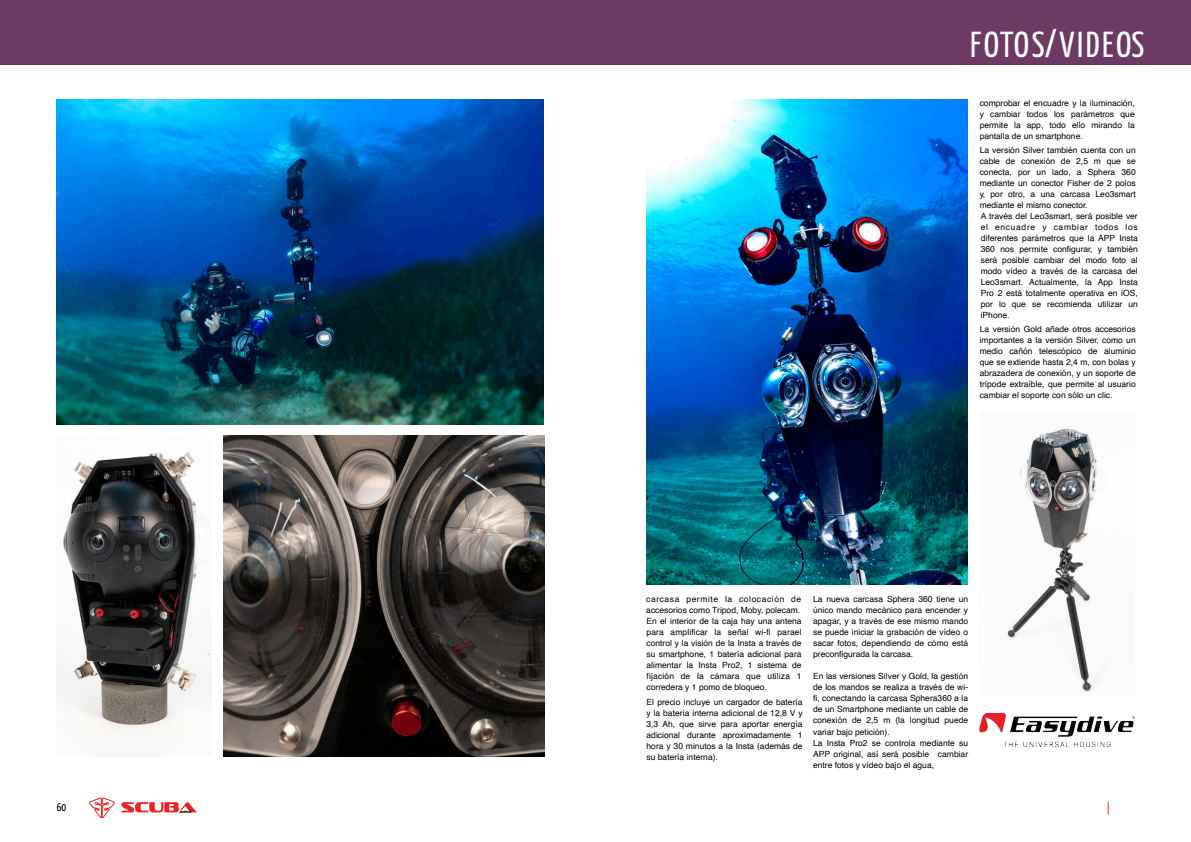
<style>
.page{position:relative;width:1191px;height:842px;background:#fff}
.page>*{position:absolute;margin:0;border:0;box-sizing:border-box;transform-origin:0 0}
.t1{font:36px "Yanone Kaffeesatz";letter-spacing:.065em;color:#fff}
.t2{font:11.2px "Yanone Kaffeesatz";color:#000}
.t3{font:8.5px/11px "Helvetica";color:#000;text-align:justify}
.t4{font:italic 3.3px "Sofachrome Rg";color:#000;scale:.8 1}
</style>
<div class="page">
<svg style="left:88px;top:797px;width:27px;height:22px"></svg>
<svg style="left:121px;top:802px;width:75px;height:10px"></svg>
<svg style="left:1107px;top:802px;width:1px;height:12px"></svg>
<div style="left:0;top:0;width:1191px;height:64px;background:#6c3a62"></div>
<img style="left:57px;top:452px;width:154px;height:297px">
<img style="left:56px;top:99px;width:487px;height:325px">
<img style="left:223px;top:435px;width:321px;height:322px">
<img style="left:646px;top:99px;width:321px;height:485px">
<img style="left:1007px;top:428px;width:95px;height:264px">
<img style="left:979px;top:713px;width:155px;height:33px">
<h2 class="t2" style="left:57px;top:803px;width:11px">60</h2>
<p class="t4" style="left:179px;top:809px;width:19px">ZONE</p>
<h1 class="t1" style="left:970px;top:22px;width:176px">FOTOS/VIDEOS</h1>
<p class="t3" style="left:979px;top:98px;width:157px">comprobar el encuadre y la iluminación, y cambiar todos los parámetros que permite la app, todo ello mirando la pantalla de un smartphone.</p>
<p class="t3" style="left:979px;top:145px;width:160px;text-align:left">La versión Silver también cuenta con un cable de conexión de 2,5 m que se conecta, por un lado, a Sphera 360 mediante un conector Fisher de 2 polos y, por otro, a una carcasa Leo3smart mediante el mismo conector.<br>A través del Leo3smart, será posible ver el encuadre y cambiar todos los diferentes parámetros que la APP Insta 360 nos permite configurar, y también será posible cambiar del modo foto al modo vídeo a través de la carcasa del Leo3smart. Actualmente, la App Insta Pro 2 está totalmente operativa en iOS, por lo que se recomienda utilizar un iPhone.</p>
<p class="t3" style="left:979px;top:324px;width:157px">La versión Gold añade otros accesorios importantes a la versión Silver, como un medio cañón telescópico de aluminio que se extiende hasta 2,4 m, con bolas y abrazadera de conexión, y un soporte de trípode extraíble, que permite al usuario cambiar el soporte con sólo un clic.</p>
<p class="t3" style="left:646px;top:594px;width:157px;text-align:left">carcasa permite la colocación de accesorios como Tripod, Moby, polecam.<br>En el interior de la caja hay una antena para amplificar la señal wi-fi parael control y la visión de la Insta a través de su smartphone, 1 batería adicional para alimentar la Insta Pro2, 1 sistema de fijación de la cámara que utiliza 1 corredera y 1 pomo de bloqueo.</p>
<p class="t3" style="left:646px;top:697px;width:157px">El precio incluye un cargador de batería y la batería interna adicional de 12,8 V y 3,3 Ah, que sirve para aportar energía adicional durante aproximadamente 1 hora y 30 minutos a la Insta (además de su batería interna).</p>
<p class="t3" style="left:813px;top:595px;width:157px">La nueva carcasa Sphera 360 tiene un único mando mecánico para encender y apagar, y a través de ese mismo mando se puede iniciar la grabación de vídeo o sacar fotos, dependiendo de cómo está preconfigurada la carcasa.</p>
<p class="t3" style="left:813px;top:672px;width:157px;text-align:left">En las versiones Silver y Gold, la gestión de los mandos se realiza a través de wi&shy;fi, conectando la carcasa Sphera360 a la de un Smartphone mediante un cable de conexión de 2,5 m (la longitud puede variar bajo petición).<br>La Insta Pro2 se controla mediante su APP original, así será posible cambiar entre fotos y vídeo bajo el agua,</p>
</div>
